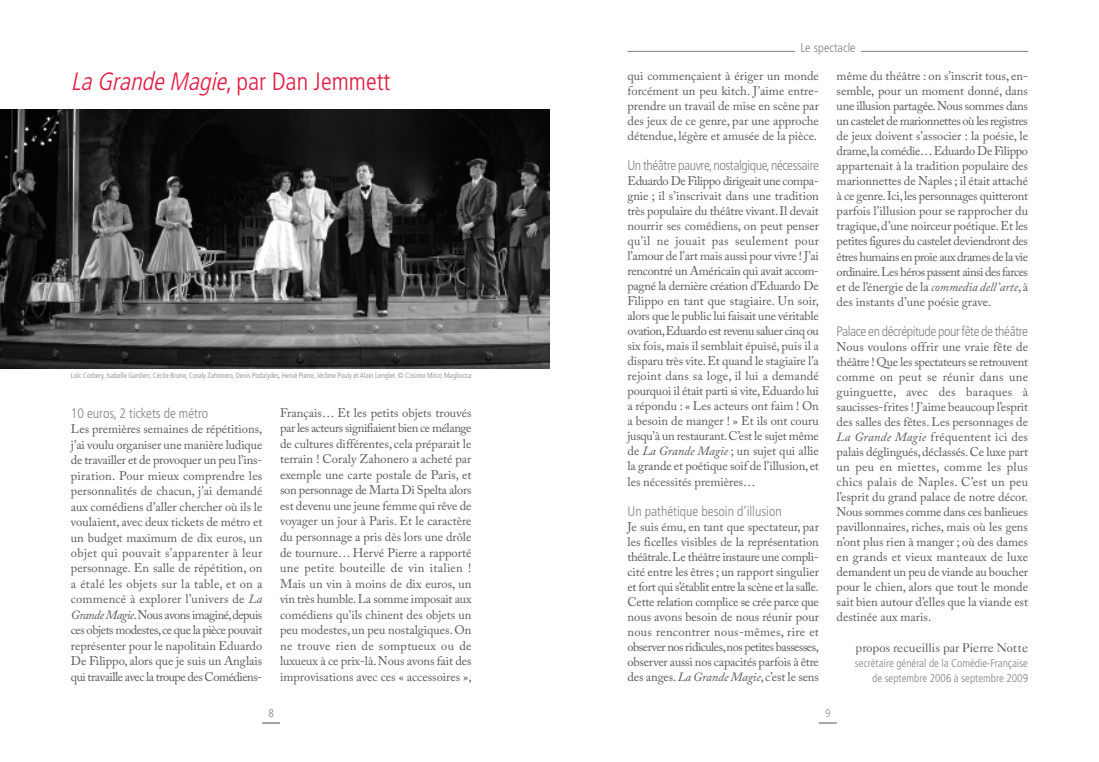
<style>
.page{position:relative;width:1099px;height:762px;background:#fff}
.page>*{position:absolute;margin:0;border:0;box-sizing:border-box;transform-origin:0 0}
.t1{font:300 condensed 25px "Frutiger";color:#e4183e}
.t2{font:300 condensed 13.75px "Frutiger";letter-spacing:-.03em;color:#808285}
.t3{font:300 condensed 13.75px "Frutiger";color:#808285}
.t4{font:12.5px/15px "Adobe Caslon Pro";color:#57585a;text-align:justify}
.t5{font:12.5px "Caslon 540 BT";color:#57585a}
.t6{font:300 condensed 12.5px "Frutiger";color:#808285}
.t7{font:300 condensed 11.25px/15px "Frutiger";color:#808285;text-align:right}
.t8{font:300 condensed 11.25px "Frutiger";color:#939598}
.t9{font:300 condensed 7.5px "Frutiger";letter-spacing:-.005em;color:#808285}
.s1{font-style:italic}
</style>
<div class="page">
<svg style="left:262px;top:723px;width:18px;height:1px"></svg>
<svg style="left:819px;top:723px;width:17px;height:1px"></svg>
<hr style="left:627px;top:51px;width:401px;height:1px;background:#808285">
<div style="left:795px;top:43px;width:65px;height:17px;background:#fff"></div>
<img style="left:0;top:110px;width:549px;height:259px">
<h1 class="t1" style="left:71px;top:71px;width:321px"><span class="s1">LaGrandeMagie</span>, par Dan Jemmett</h1>
<p class="t9" style="left:71px;top:372px;width:402px">Loïc Corbery, Isabelle Gardien, Cécile Brune, Coraly Zahonero, Denis Podalydès, Hervé Pierre, Jérôme Pouly et Alain Lenglet. © Cosimo Mirco Magliocca</p>
<p class="t3" style="left:71px;top:407px;width:139px">10 euros, 2 tickets de métro</p>
<p class="t4" style="left:71px;top:423px;width:193px;line-height:15.5px">Les premières semaines de répétitions, j’ai voulu organiser une manière ludique de travailler et de provoquer un peu l’ins&shy;piration. Pour mieux comprendre les personnalités de chacun, j’ai demandé aux comédiens d’aller chercher où ils le voulaient, avec deux tickets de métro et un budget maximum de dix euros, un objet qui pouvait s’apparenter à leur personnage. En salle de répétition, on a étalé les objets sur la table, et on a commencé à explorer l’univers de <span class="s1">La GrandeMagie</span>.Nous avons imaginé,depuis ces objets modestes,ce que la pièce pouvait représenter pour le napolitain Eduardo De Filippo, alors que je suis un Anglais qui travaille avec la troupe des Comédiens-</p>
<p class="t4" style="left:280px;top:406px;width:193px;line-height:15.5px">Français… Et les petits objets trouvés par les acteurs signifiaient bien ce mélange de cultures différentes, cela préparait le terrain ! Coraly Zahonero a acheté par exemple une carte postale de Paris, et son personnage de Marta Di Spelta alors est devenu une jeune femme qui rêve de voyager un jour à Paris. Et le caractère du personnage a pris dès lors une drôle de tournure… Hervé Pierre a rapporté une petite bouteille de vin italien !<br>Mais un vin à moins de dix euros, un vin très humble.La somme imposait aux comédiens qu’ils chinent des objets un peu modestes, un peu nostalgiques.On ne trouve rien de somptueux ou de luxueux à ce prix-là.Nous avons fait des improvisations avec ces « accessoires »,</p>
<p class="t6" style="left:800px;top:43px;width:57px">Le spectacle</p>
<p class="t4" style="left:627px;top:70px;width:193px">qui commençaient à ériger un monde forcément un peu kitch. J’aime entre&shy;prendre un travail de mise en scène par des jeux de ce genre, par une approche détendue, légère et amusée de la pièce.</p>
<p class="t2" style="left:627px;top:160px;width:193px">Un théâtre pauvre,nostalgique,nécessaire</p>
<p class="t4" style="left:627px;top:175px;width:193px">Eduardo De Filippo dirigeait une compa&shy;gnie ; il s’inscrivait dans une tradition très populaire du théâtre vivant.Il devait nourrir ses comédiens, on peut penser qu’il ne jouait pas seulement pour l’amour de l’art mais aussi pour vivre ! J’ai rencontré un Américain qui avait accom&shy;pagné la dernière création d’Eduardo De Filippo en tant que stagiaire. Un soir, alors que le public lui faisait une véritable ovation,Eduardo est revenu saluer cinq ou six fois,mais il semblait épuisé, puis il a disparu très vite.Et quand le stagiaire l’a rejoint dans sa loge, il lui a demandé pourquoi il était parti si vite,Eduardo lui a répondu : « Les acteurs ont faim ! On a besoin de manger ! » Et ils ont couru jusqu’à un restaurant.C’est le sujet même de <span class="s1">La Grande Magie</span> ; un sujet qui allie la grande et poétique soif de l’illusion, et les nécessités premières…</p>
<p class="t3" style="left:627px;top:505px;width:156px">Un pathétique besoin d’illusion</p>
<p class="t4" style="left:627px;top:520px;width:193px">Je suis ému, en tant que spectateur, par les ficelles visibles de la représentation théâtrale.Le théâtre instaure une compli&shy;cité entre les êtres ; un rapport singulier et fort qui s’établit entre la scène et la salle.<br>Cette relation complice se crée parce que nous avons besoin de nous réunir pour nous rencontrer nous-mêmes, rire et observer nos ridicules,nos petites bassesses, observer aussi nos capacités parfois à être des anges.<span class="s1">La Grande Magie</span>, c’est le sens</p>
<p class="t4" style="left:836px;top:70px;width:193px">même du théâtre : on s’inscrit tous, en&shy;semble, pour un moment donné, dans une illusion partagée.Nous sommes dans un castelet de marionnettes où les registres de jeux doivent s’associer : la poésie, le drame,la comédie…Eduardo De Filippo appartenait à la tradition populaire des marionnettes de Naples ; il était attaché à ce genre.Ici,les personnages quitteront parfois l’illusion pour se rapprocher du tragique,d’une noirceur poétique.Et les petites figures du castelet deviendront des êtres humains en proie aux drames de la vie ordinaire.Les héros passent ainsi des farces et de l’énergie de la <span class="s1">commedia dell’arte</span>, à des instants d’une poésie grave.</p>
<p class="t2" style="left:836px;top:325px;width:193px">Palace en décrépitude pour fête de théâtre</p>
<p class="t4" style="left:836px;top:340px;width:193px">Nous voulons offrir une vraie fête de théâtre ! Que les spectateurs se retrouvent comme on peut se réunir dans une guinguette, avec des baraques à saucisses-frites ! J’aime beaucoup l’esprit des salles des fêtes.Les personnages de <span class="s1">La Grande Magie</span> fréquentent ici des palais déglingués,déclassés.Ce luxe part un peu en miettes, comme les plus chics palais de Naples. C’est un peu l’esprit du grand palace de notre décor.<br>Nous sommes comme dans ces banlieues pavillonnaires, riches, mais où les gens n’ont plus rien à manger ; où des dames en grands et vieux manteaux de luxe demandent un peu de viande au boucher pour le chien, alors que tout le monde sait bien autour d’elles que la viande est destinée aux maris.</p>
<p class="t5" style="left:855px;top:640px;width:174px">propos recueillis par Pierre Notte</p>
<p class="t7" style="left:854px;top:656px;width:175px">secrétaire général de la Comédie-Française de septembre 2006 à septembre 2009</p>
<p class="t7" style="left:268px;top:707px;width:7px">8</p>
<p class="t8" style="left:825px;top:709px;width:7px">9</p>
</div>
